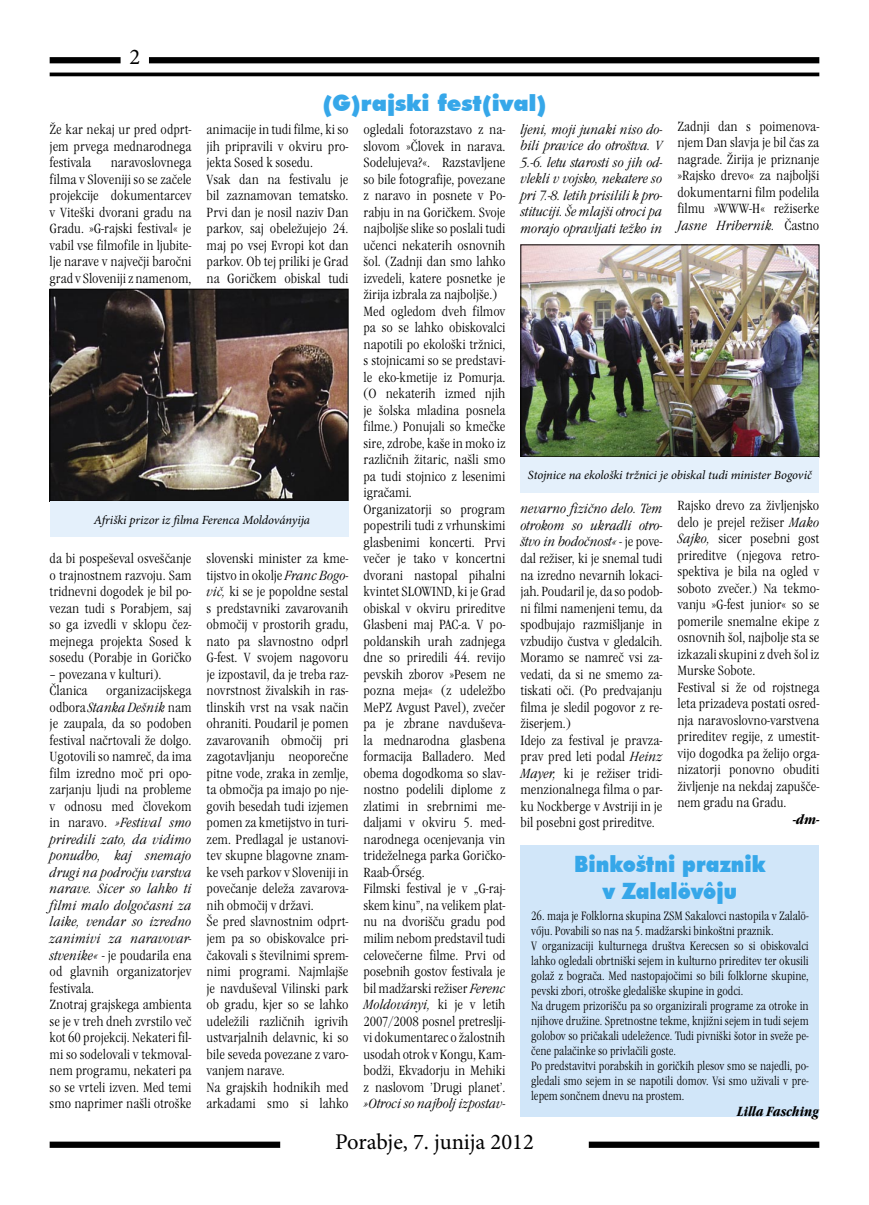
<style>
.page{position:relative;width:869px;height:1205px;background:#fff}
.page>*{position:absolute;margin:0;border:0;box-sizing:border-box;transform-origin:0 0}
.cím{font:900 22.5px "Futura BT";color:#36a7e9;scale:.9 1}
.t1{font:22.5px "Minion Pro";color:#000}
.cím-2{font:900 22.5px "Futura BT";color:#36a7e9}
.ujszoveg{font:13.75px/16.5px "Garamond Itc TEE Ligh Cond";color:#000;text-align:justify;scale:1.06 1}
.ujszoveg-2{font:13.75px/16.5px "Garamond Itc TEE Ligh Cond Ital";letter-spacing:-.005em;color:#000;text-align:justify;scale:1.06 1}
.ujalairas{font:italic 700 condensed 13.75px "Garamond Itc TEE";color:#000}
.ujalairas-2{font:italic 700 condensed 13.75px "Garamond Itc TEE";color:#000;scale:1.06 1}
.ujszoveg-3{font:12.5px/15px "Garamond Itc TEE Ligh Cond";color:#000;text-align:justify}
.szoveg{font:italic 12.5px "Minion Pro";letter-spacing:-.005em;color:#000}
.s1{font-family:"Garamond Itc TEE Ligh Cond Ital"}
</style>
<div class="page">
<div style="left:50px;top:1141px;width:230px;height:7px;background:#000"></div>
<div style="left:588px;top:1141px;width:231px;height:7px;background:#000"></div>
<hr style="left:50px;top:73px;width:769px;height:3px;background:#000">
<div style="left:50px;top:57px;width:70px;height:6px;background:#000"></div>
<div style="left:149px;top:57px;width:670px;height:6px;background:#000"></div>
<img style="left:522px;top:246px;width:295px;height:209px">
<div style="left:520px;top:244px;width:299px;height:213px;border:1px solid #000"></div>
<div style="left:520px;top:457px;width:299px;height:36px;background:#e4f0fb"></div>
<img style="left:52px;top:291px;width:294px;height:208px">
<div style="left:50px;top:289px;width:298px;height:212px;border:1px solid #000"></div>
<div style="left:50px;top:501px;width:298px;height:36px;background:#e4f0fb"></div>
<div style="left:520px;top:845px;width:299px;height:271px;background:#d1e6f9"></div>
<p class="t1" style="left:129px;top:44px;width:12px">2</p>
<p class="cím-2" style="left:322px;top:90px;width:225px">(G)rajski fest(ival)</p>
<p class="ujszoveg" style="left:50px;top:122px;width:135px">Že kar nekaj ur pred odprt&shy;jem prvega mednarodnega festivala</p>
<p class="ujszoveg" style="left:50px;top:155px;width:135px;text-indent:61px">naravoslovnega filma v Sloveniji so se začele projekcije dokumentarcev v Viteški dvorani gradu na Gradu. »G-rajski festival« je vabil vse filmofile in ljubite&shy;lje narave v največji baročni grad v Sloveniji z namenom,</p>
<p class="ujszoveg" style="left:206px;top:122px;width:135px">animacije in tudi filme, ki so jih pripravili v okviru pro&shy;jekta Sosed k sosedu.</p>
<p class="ujszoveg" style="left:206px;top:171px;width:135px">Vsak dan na festivalu je bil zaznamovan tematsko.<br>Prvi dan je nosil naziv Dan parkov, saj obeležujejo 24. maj po vsej Evropi kot dan parkov. Ob tej priliki je Grad na Goričkem obiskal tudi</p>
<p class="szoveg" style="left:94px;top:512px;width:218px">Afriški prizor iz filma Ferenca Moldoványija</p>
<p class="ujszoveg" style="left:50px;top:551px;width:135px">da bi pospeševal osveščanje o trajnostnem razvoju. Sam tridnevni dogodek je bil po&shy;vezan tudi s Porabjem, saj so ga izvedli v sklopu čez&shy;mejnega projekta Sosed k sosedu (Porabje in Goričko</p>
<p class="ujszoveg" style="left:50px;top:666px;width:107px">– povezana v kulturi).</p>
<p class="ujszoveg" style="left:50px;top:683px;width:37px">Članica</p>
<p class="ujszoveg" style="left:50px;top:683px;width:135px;text-indent:56px">organizacijskega odbora <span class="s1">Stanka Dešnik</span> nam je zaupala, da so podoben festival načrtovali že dolgo.<br>Ugotovili so namreč, da ima film izredno moč pri opo&shy;zarjanju ljudi na probleme v odnosu med človekom in naravo. <span class="s1">»Festival smo priredili zato, da vidimo ponudbo, kaj snemajo drugi na področju varstva narave. Sicer so lahko ti filmi malo dolgočasni za laike, vendar so izredno zanimivi za naravovar&shy;stvenike«</span> - je poudarila ena od glavnih organizatorjev festivala.</p>
<p class="ujszoveg" style="left:50px;top:996px;width:135px">Znotraj grajskega ambienta se je v treh dneh zvrstilo več kot 60 projekcij. Nekateri fil&shy;mi so sodelovali v tekmoval&shy;nem programu, nekateri pa so se vrteli izven. Med temi smo naprimer našli otroške</p>
<p class="ujszoveg" style="left:206px;top:551px;width:135px">slovenski minister za kme&shy;tijstvo in okolje <span class="s1">Franc Bogo&shy;vič,</span> ki se je popoldne sestal s predstavniki zavarovanih območij v prostorih gradu, nato pa slavnostno odprl G-fest. V svojem nagovoru je izpostavil, da je treba raz&shy;novrstnost živalskih in ras&shy;tlinskih vrst na vsak način ohraniti. Poudaril je pomen zavarovanih območij pri zagotavljanju neoporečne pitne vode, zraka in zemlje, ta območja pa imajo po nje&shy;govih besedah tudi izjemen pomen za kmetijstvo in turi&shy;zem. Predlagal je ustanovi&shy;tev skupne blagovne znam&shy;ke vseh parkov v Sloveniji in povečanje deleža zavarova&shy;nih območij v državi.</p>
<p class="ujszoveg" style="left:206px;top:914px;width:135px">Še pred slavnostnim odprt&shy;jem pa so obiskovalce pri&shy;čakovali s številnimi sprem&shy;nimi programi. Najmlajše je navduševal Vilinski park ob gradu, kjer so se lahko udeležili različnih igrivih ustvarjalnih delavnic, ki so bile seveda povezane z varo&shy;vanjem narave.</p>
<p class="ujszoveg" style="left:206px;top:1079px;width:135px">Na grajskih hodnikih med arkadami smo si lahko</p>
<p class="ujszoveg" style="left:363px;top:122px;width:135px">ogledali fotorazstavo z na&shy;slovom »Človek in narava.<br>Sodelujeva?«. Razstavljene so bile fotografije, povezane z naravo in posnete v Po&shy;rabju in na Goričkem. Svoje najboljše slike so poslali tudi učenci nekaterih osnovnih šol. (Zadnji dan smo lahko izvedeli, katere posnetke je žirija izbrala za najboljše.)</p>
<p class="ujszoveg" style="left:363px;top:303px;width:135px">Med ogledom dveh filmov pa so se lahko obiskovalci napotili po ekološki tržnici, s stojnicami so se predstavi&shy;le eko-kmetije iz Pomurja. (O nekaterih izmed njih je šolska mladina posnela filme.) Ponujali so kmečke sire, zdrobe, kaše in moko iz različnih žitaric, našli smo pa tudi stojnico z lesenimi igračami.</p>
<p class="ujszoveg" style="left:363px;top:501px;width:135px">Organizatorji so program popestrili tudi z vrhunskimi glasbenimi koncerti. Prvi večer je tako v koncertni dvorani nastopal pihalni kvintet SLOWIND, ki je Grad obiskal v okviru prireditve Glasbeni maj PAC-a. V po&shy;poldanskih urah zadnjega dne so priredili 44. revijo pevskih zborov »Pesem ne pozna meja« (z udeležbo MePZ Avgust Pavel), zvečer pa je zbrane navduševa&shy;la mednarodna glasbena formacija Balladero. Med obema dogodkoma so slav&shy;nostno podelili diplome z zlatimi in srebrnimi me&shy;daljami v okviru 5. med&shy;narodnega ocenjevanja vin trideželnega parka Goričko-Raab-Őrség.</p>
<p class="ujszoveg" style="left:363px;top:881px;width:135px">Filmski festival je v „G-raj&shy;skem kinu”, na velikem plat&shy;nu na dvorišču gradu pod milim nebom predstavil tudi celovečerne filme. Prvi od posebnih gostov festivala je bil madžarski režiser <span class="s1">Ferenc Moldoványi,</span> ki je v letih 2007/2008 posnel pretreslji&shy;vi dokumentarec o žalostnih usodah otrok v Kongu, Kam&shy;bodži, Ekvadorju in Mehiki z naslovom ’Drugi planet’. <span class="s1">»Otroci so najbolj izpostav-</span></p>
<p class="ujszoveg-2" style="left:520px;top:122px;width:135px">ljeni, moji junaki niso do&shy;bili pravice do otroštva. V 5.-6. letu starosti so jih od&shy;vlekli v vojsko, nekatere so pri 7.-8. letih prisilili k pro&shy;stituciji. Še mlajši otroci pa morajo opravljati težko in</p>
<p class="ujszoveg" style="left:677px;top:118px;width:135px">Zadnji dan s poimenova&shy;njem Dan slavja je bil čas za nagrade. Žirija je priznanje »Rajsko drevo« za najboljši dokumentarni film podelila filmu »WWW-H« režiserke <span class="s1">Jasne Hribernik.</span> Častno</p>
<p class="szoveg" style="left:527px;top:468px;width:285px">Stojnice na ekološki tržnici je obiskal tudi minister Bogovič</p>
<p class="ujszoveg" style="left:520px;top:501px;width:135px"><span class="s1">nevarno fizično delo. Tem otrokom so ukradli otro&shy;štvo in bodočnost« -</span> je pove&shy;dal režiser, ki je snemal tudi na izredno nevarnih lokaci&shy;jah. Poudaril je, da so podob&shy;ni filmi namenjeni temu, da spodbujajo razmišljanje in vzbudijo čustva v gledalcih.<br>Moramo se namreč vsi za&shy;vedati, da si ne smemo za&shy;tiskati oči. (Po predvajanju filma je sledil pogovor z re&shy;žiserjem.)</p>
<p class="ujszoveg" style="left:520px;top:732px;width:135px">Idejo za festival je pravza&shy;prav pred leti podal <span class="s1">Heinz Mayer,</span> ki je režiser tridi&shy;menzionalnega filma o par&shy;ku Nockberge v Avstriji in je bil posebni gost prireditve.</p>
<p class="ujszoveg" style="left:677px;top:498px;width:135px">Rajsko drevo za življenjsko delo je prejel režiser <span class="s1">Mako Sajko,</span> sicer posebni gost prireditve (njegova retro&shy;spektiva je bila na ogled v soboto zvečer.) Na tekmo&shy;vanju »G-fest junior« so se pomerile snemalne ekipe z osnovnih šol, najbolje sta se izkazali skupini z dveh šol iz Murske Sobote.</p>
<p class="ujszoveg" style="left:677px;top:679px;width:135px">Festival si že od rojstnega leta prizadeva postati osred&shy;nja naravoslovno-varstvena prireditev regije, z umestit&shy;vijo dogodka pa želijo orga&shy;nizatorji ponovno obuditi življenje na nekdaj zapušče&shy;nem gradu na Gradu.</p>
<p class="ujalairas-2" style="left:792px;top:811px;width:26px">-dm-</p>
<p class="cím" style="left:574px;top:850px;width:214px">Binkoštni praznik</p>
<p class="cím" style="left:602px;top:877px;width:150px">v Zalalövôju</p>
<p class="ujszoveg-3" style="left:531px;top:908px;width:279px">26. maja je Folklorna skupina ZSM Sakalovci nastopila v Zalalö&shy;vőju. Povabili so nas na 5. madžarski binkoštni praznik.</p>
<p class="ujszoveg-3" style="left:531px;top:938px;width:279px">V organizaciji kulturnega društva Kerecsen so si obiskovalci lahko ogledali obrtniški sejem in kulturno prireditev ter okusili golaž z bograča. Med nastopajočimi so bili folklorne skupine, pevski zbori, otroške gledališke skupine in godci.</p>
<p class="ujszoveg-3" style="left:531px;top:998px;width:279px">Na drugem prizorišču pa so organizirali programe za otroke in njihove družine. Spretnostne tekme, knjižni sejem in tudi sejem golobov so pričakali udeležence. Tudi pivniški šotor in sveže pe&shy;čene palačinke so privlačili goste.</p>
<p class="ujszoveg-3" style="left:531px;top:1058px;width:279px">Po predstavitvi porabskih in goričkih plesov smo se najedli, po&shy;gledali smo sejem in se napotili domov. Vsi smo uživali v pre&shy;lepem sončnem dnevu na prostem.</p>
<p class="ujalairas" style="left:736px;top:1104px;width:84px">Lilla Fasching</p>
<p class="t1" style="left:335px;top:1128px;width:200px">Porabje, 7. junija 2012</p>
</div>
